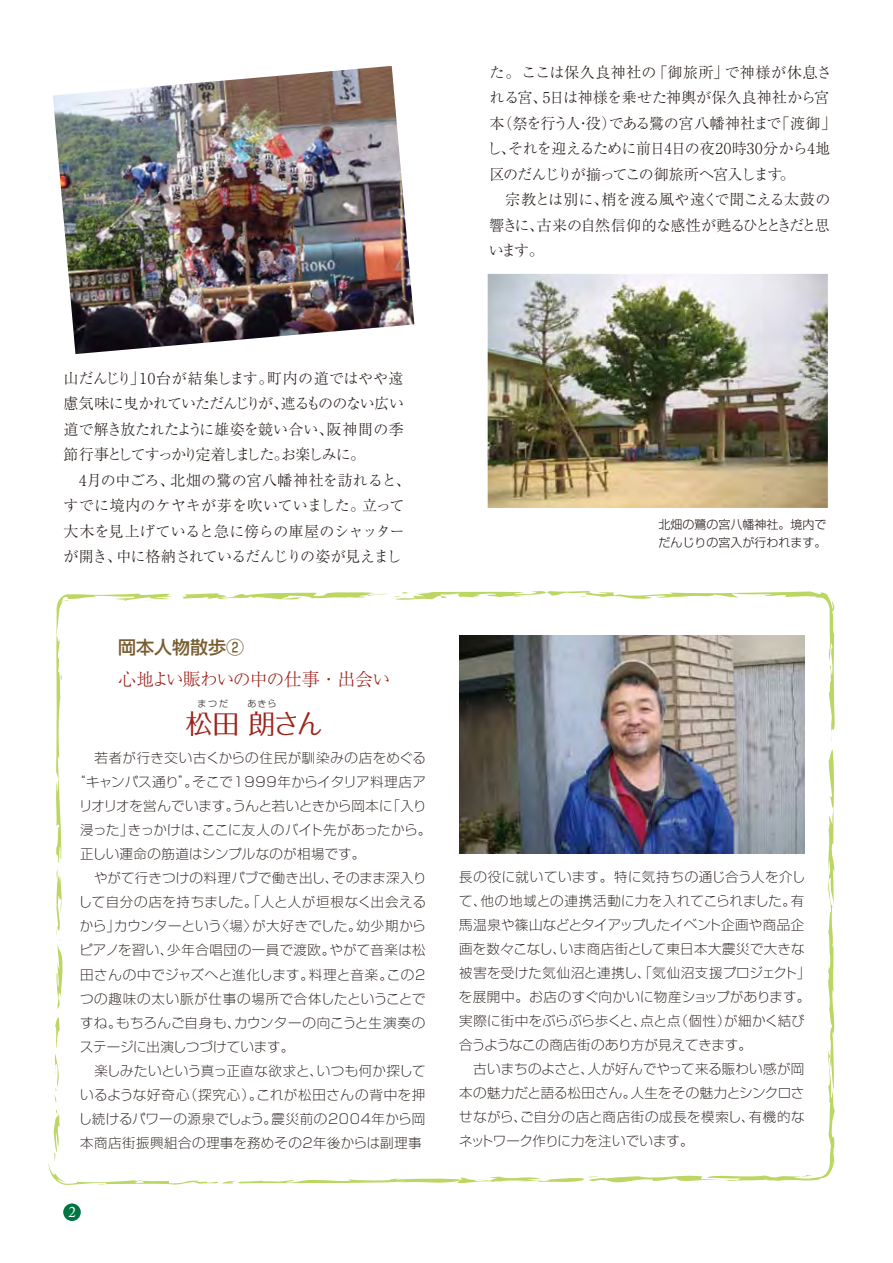
<style>
.page{position:relative;width:893px;height:1263px;background:#fff}
.page>*{position:absolute;margin:0;border:0;box-sizing:border-box;transform-origin:0 0}
.t1{font:27px "Folk Pro";color:#9d221b}
.t2{font:300 18px "Ryumin Pro";letter-spacing:-.065em;color:#9d221b}
.t3{font:500 18px "Shin Go Pro";color:#775d2f}
.t4{font:300 15px/25.5px "Ryumin Pro";letter-spacing:-.025em;color:#221815}
.t5{font:15px "Adobe Caslon Pro";color:#fff}
.t6{font:300 expanded 13.5px/24px "Shin Go Pro";letter-spacing:.02em;color:#221815}
.t7{font:300 expanded 13.5px "Shin Go Pro";letter-spacing:-.005em;color:#221815}
.t8{font:300 expanded 13.5px "Shin Go Pro";letter-spacing:.045em;color:#221815}
.t9{font:300 expanded 13.5px "Shin Go Pro";letter-spacing:.05em;color:#221815}
.t10{font:300 12px/18px "Shin Go Pro";color:#221815}
.t11{font:300 9px "Shin Go Pro";letter-spacing:.15em;color:#221815}
</style>
<div class="page">
<svg style="left:55px;top:1017px;width:5px;height:31px"></svg>
<svg style="left:56px;top:594px;width:115px;height:415px"></svg>
<svg style="left:181px;top:591px;width:654px;height:152px"></svg>
<svg style="left:581px;top:747px;width:254px;height:436px"></svg>
<svg style="left:801px;top:1175px;width:14px;height:2px"></svg>
<svg style="left:48px;top:1054px;width:551px;height:131px"></svg>
<div style="left:63px;top:1203px;width:18px;height:18px;background:#007542;border-radius:50%"></div>
<img style="left:459px;top:635px;width:345px;height:218px">
<img style="left:53px;top:66px;width:361px;height:288px">
<img style="left:488px;top:274px;width:340px;height:234px">
<p class="t4" style="left:487px;top:58px;width:351px">た。ここは保久良神社の「御旅所」で神様が休息される宮、5日は神様を乗せた神輿が保久良神社から宮本（祭を行う人・役）である鷺の宮八幡神社まで「渡御」し、それを迎えるために前日4日の夜20時30分から4地区のだんじりが揃ってこの御旅所へ宮入します。<br>　宗教とは別に、梢を渡る風や遠くで聞こえる太鼓の響きに、古来の自然信仰的な感性が甦るひとときだと思います。</p>
<p class="t4" style="left:63px;top:364px;width:348px">山だんじり」10台が結集します。町内の道ではやや遠慮気味に曳かれていただんじりが、遮るもののない広い道で解き放たれたように雄姿を競い合い、阪神間の季節行事としてすっかり定着しました。お楽しみに。<br>　4月の中ごろ、北畑の鷺の宮八幡神社を訪れると、すでに境内のケヤキが芽を吹いていました。立って大木を見上げていると急に傍らの庫屋のシャッターが開き、中に格納されているだんじりの姿が見えまし</p>
<h2 class="t3" style="left:118px;top:632px;width:128px">岡本人物散歩②</h2>
<h2 class="t2" style="left:118px;top:665px;width:274px">心地よい賑わいの中の仕事・出会い</h2>
<p class="t11" style="left:197px;top:696px;width:80px">まつだ 　 あきら</p>
<h1 class="t1" style="left:185px;top:701px;width:139px">松田 朗さん</h1>
<p class="t6" style="left:94px;top:745px;width:333px">若者が行き交い古くからの住民が馴染みの店をめぐる</p>
<p class="t6" style="left:72px;top:769px;width:355px">“キャンパス通り”。そこで1999年からイタリア料理店ア</p>
<p class="t7" style="left:79px;top:795px;width:349px">リオリオを営んでいます。うんと若いときから岡本に「入り</p>
<p class="t7" style="left:80px;top:819px;width:353px">浸った」きっかけは、ここに友人のバイト先があったから。</p>
<p class="t6" style="left:80px;top:841px;width:287px">正しい運命の筋道はシンプルなのが相場です。</p>
<p class="t6" style="left:80px;top:865px;width:348px">　やがて行きつけの料理パブで働き出し、そのまま深入り</p>
<p class="t6" style="left:79px;top:889px;width:349px">して自分の店を持ちました。「人と人が垣根なく出会える</p>
<p class="t6" style="left:80px;top:913px;width:347px">から」カウンターという〈場〉が大好きでした。幼少期から</p>
<p class="t6" style="left:80px;top:937px;width:347px">ピアノを習い、少年合唱団の一員で渡欧。やがて音楽は松</p>
<p class="t6" style="left:80px;top:961px;width:347px">田さんの中でジャズへと進化します。料理と音楽。この2</p>
<p class="t9" style="left:80px;top:987px;width:347px">つの趣味の太い脈が仕事の場所で合体したということで</p>
<p class="t6" style="left:80px;top:1009px;width:347px">すね。もちろんご自身も、カウンターの向こうと生演奏の</p>
<p class="t7" style="left:80px;top:1035px;width:216px">ステージに出演しつづけています。</p>
<p class="t6" style="left:80px;top:1057px;width:347px">　楽しみたいという真っ正直な欲求と、いつも何か探して</p>
<p class="t8" style="left:80px;top:1083px;width:347px">いるような好奇心（探究心）。これが松田さんの背中を押</p>
<p class="t6" style="left:79px;top:1105px;width:348px">し続けるパワーの源泉でしょう。震災前の2004年から岡</p>
<p class="t6" style="left:80px;top:1129px;width:343px">本商店街振興組合の理事を務めその2年後からは副理事</p>
<p class="t5" style="left:68px;top:1203px;width:9px">2</p>
<p class="t10" style="left:658px;top:514px;width:169px">北畑の鷺の宮八幡神社。境内でだんじりの宮入が行われます。</p>
<p class="t6" style="left:459px;top:864px;width:353px">長の役に就いています。特に気持ちの通じ合う人を介して、他の地域との連携活動に力を入れてこられました。有馬温泉や篠山などとタイアップしたイベント企画や商品企画を数々こなし、いま商店街として東日本大震災で大きな被害を受けた気仙沼と連携し、「気仙沼支援プロジェクト」を展開中。お店のすぐ向かいに物産ショップがあります。実際に街中をぶらぶら歩くと、点と点（個性）が細かく結び合うようなこの商店街のあり方が見えてきます。<br>　古いまちのよさと、人が好んでやって来る賑わい感が岡本の魅力だと語る松田さん。人生をその魅力とシンクロさせながら、ご自分の店と商店街の成長を模索し、有機的なネットワーク作りに力を注いでいます。</p>
</div>
